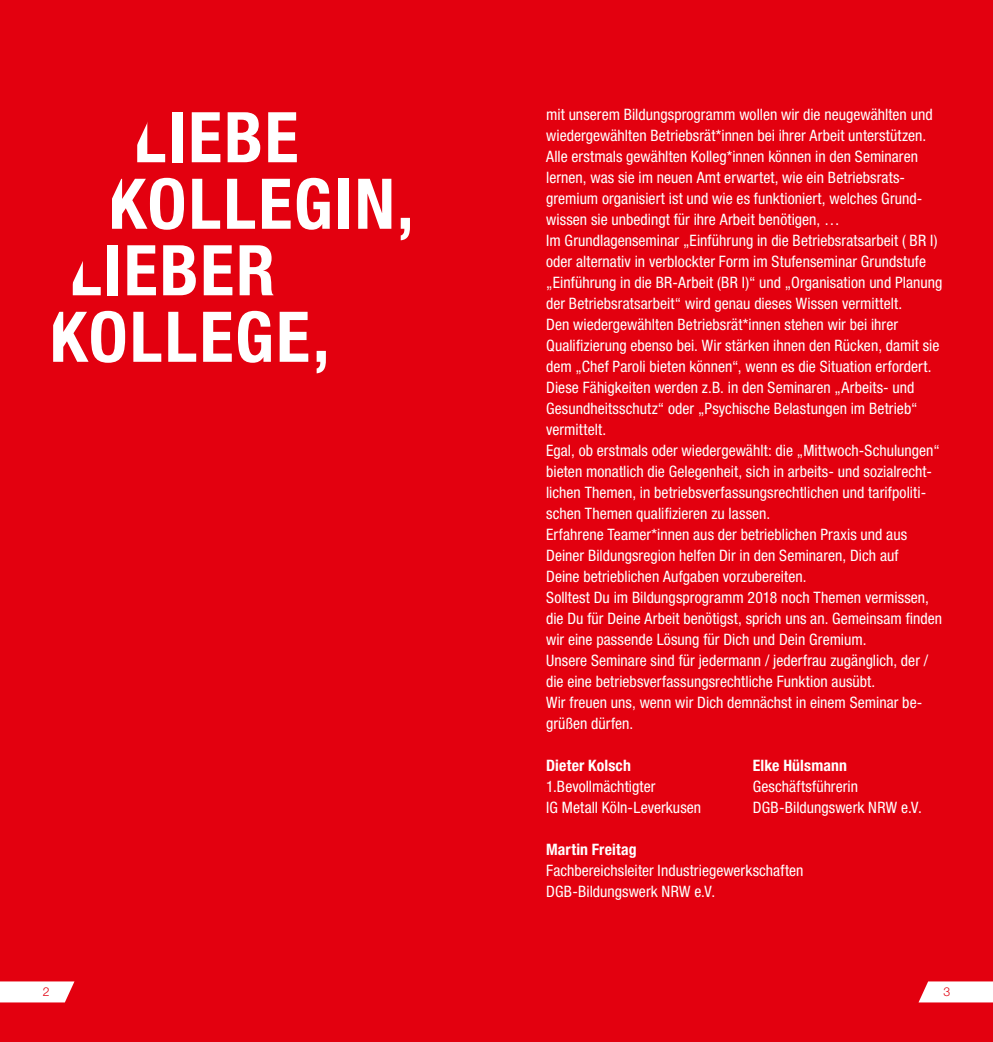
<style>
.page{position:relative;width:993px;height:1042px;background:#fff}
.page>*{position:absolute;margin:0;border:0;box-sizing:border-box;transform-origin:0 0}
.t1{font:700 condensed 70px "Helvetica Neue LT Std";letter-spacing:.03em;color:#fff}
.t2{font:condensed 15.75px/21px "Helvetica Neue LT Std";letter-spacing:.005em;color:#fff}
.t3{font:700 condensed 15.75px "Helvetica Neue LT Std";letter-spacing:.01em;color:#fff}
.t4{font:300 12.25px "Helvetica Neue LT Std";color:#e3000f}
</style>
<div class="page">
<div style="left:0;top:0;width:992px;height:1042px;background:#e3000f"></div>
<svg style="left:0;top:981px;width:74px;height:21px;background:#fcebec"></svg>
<svg style="left:918px;top:981px;width:74px;height:21px;background:#fce7e8"></svg>
<h1 class="t1" style="left:134px;top:95px;width:166px">LIEBE</h1>
<h1 class="t1" style="left:108px;top:161px;width:306px">KOLLEGIN,</h1>
<h1 class="t1" style="left:69px;top:228px;width:207px">LIEBER</h1>
<h1 class="t1" style="left:50px;top:294px;width:281px">KOLLEGE,</h1>
<p class="t2" style="left:546px;top:104px;width:397px">mit unserem Bildungsprogramm wollen wir die neugewählten und wiedergewählten Betriebsrät*innen bei ihrer Arbeit unterstützen.<br>Alle erstmals gewählten Kolleg*innen können in den Seminaren lernen, was sie im neuen Amt erwartet, wie ein Betriebsrats&shy;gremium organisiert ist und wie es funktioniert, welches Grund&shy;wissen sie unbedingt für ihre Arbeit benötigen, …<br>Im Grundlagenseminar „Einführung in die Betriebsratsarbeit ( BR I) oder alternativ in verblockter Form im Stufenseminar Grundstufe „Einführung in die BR-Arbeit (BR I)“ und „Organisation und Planung der Betriebsratsarbeit“ wird genau dieses Wissen vermittelt.<br>Den wiedergewählten Betriebsrät*innen stehen wir bei ihrer Qualifizierung ebenso bei. Wir stärken ihnen den Rücken, damit sie dem „Chef Paroli bieten können“, wenn es die Situation erfordert.<br>Diese Fähigkeiten werden z.B. in den Seminaren „Arbeits- und Gesundheitsschutz“ oder „Psychische Belastungen im Betrieb“ vermittelt.<br>Egal, ob erstmals oder wiedergewählt: die „Mittwoch-Schulungen“ bieten monatlich die Gelegenheit, sich in arbeits- und sozialrecht&shy;lichen Themen, in betriebsverfassungsrechtlichen und tarifpoliti&shy;schen Themen qualifizieren zu lassen.<br>Erfahrene Teamer*innen aus der betrieblichen Praxis und aus Deiner Bildungsregion helfen Dir in den Seminaren, Dich auf<br>Deine betrieblichen Aufgaben vorzubereiten.<br>Solltest Du im Bildungsprogramm 2018 noch Themen vermissen, die Du für Deine Arbeit benötigst, sprich uns an. Gemeinsam finden wir eine passende Lösung für Dich und Dein Gremium.<br>Unsere Seminare sind für jedermann / jederfrau zugänglich, der / die eine betriebsverfassungsrechtliche Funktion ausübt.<br>Wir freuen uns, wenn wir Dich demnächst in einem Seminar be&shy;grüßen dürfen.</p>
<p class="t3" style="left:546px;top:756px;width:86px">Dieter Kolsch</p>
<p class="t3" style="left:752px;top:756px;width:96px">Elke Hülsmann</p>
<p class="t2" style="left:546px;top:776px;width:111px">1.Bevollmächtigter</p>
<p class="t2" style="left:752px;top:776px;width:107px">Geschäftsführerin</p>
<p class="t2" style="left:546px;top:797px;width:156px">IG Metall Köln-Leverkusen</p>
<p class="t2" style="left:752px;top:797px;width:170px">DGB-Bildungswerk NRW e.V.</p>
<p class="t3" style="left:546px;top:840px;width:92px">Martin Freitag</p>
<p class="t2" style="left:546px;top:860px;width:259px">Fachbereichsleiter Industriegewerkschaften<br>DGB-Bildungswerk NRW e.V.</p>
<p class="t4" style="left:43px;top:984px;width:8px">2</p>
<p class="t4" style="left:943px;top:984px;width:8px">3</p>
</div>
